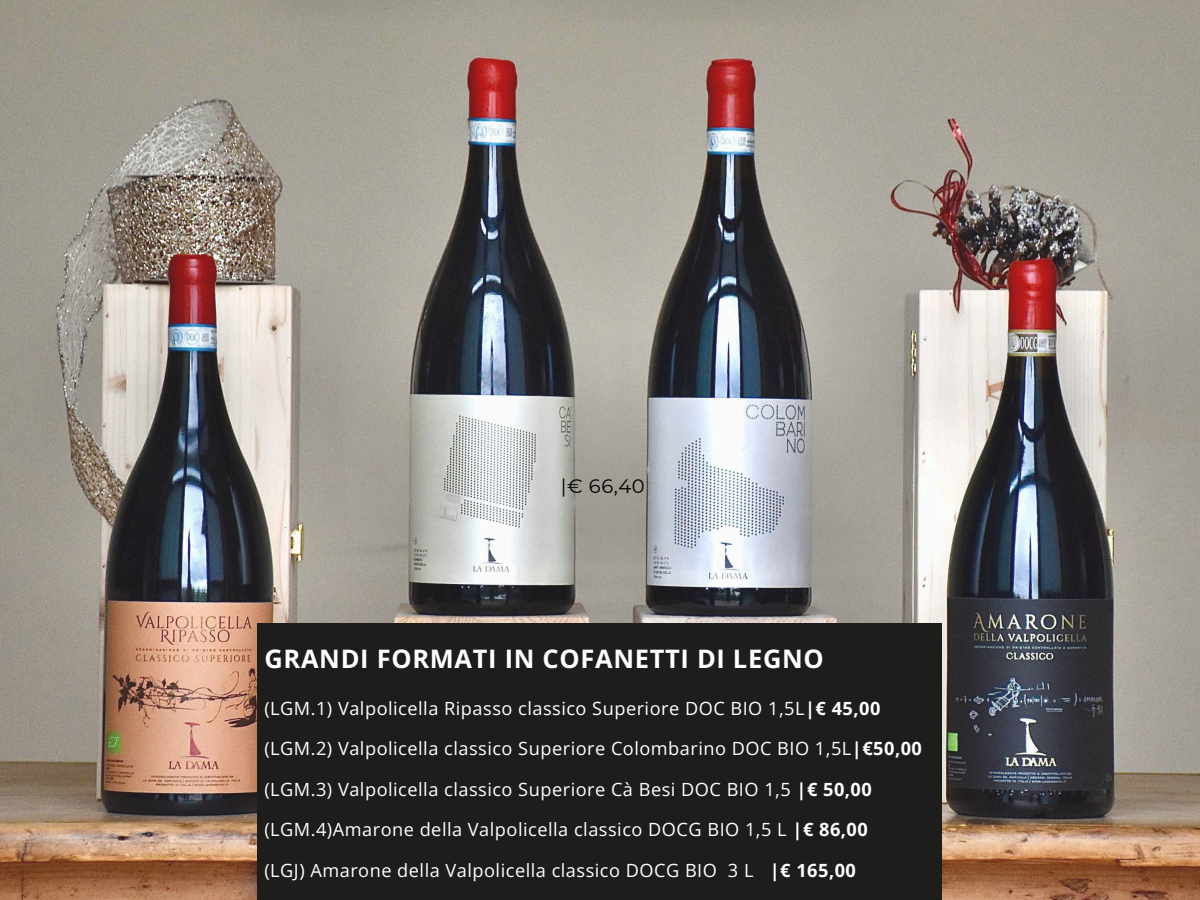
<style>
.page{position:relative;width:1200px;height:900px;background:#fff}
.page>*{position:absolute;margin:0;border:0;box-sizing:border-box;transform-origin:0 0}
.t1{font:700 25.4px "Open Sans";letter-spacing:.025em;color:#fff}
.t2{font:19.6px "Montserrat";color:#000}
.t3{font:18.2px "Open Sans";letter-spacing:.025em;color:#fff}
.s1{font-weight:700}
</style>
<div class="page">
<img style="left:0;top:0;width:1200px;height:900px">
<div style="left:257px;top:624px;width:685px;height:276px;background:#1d1d1b"></div>
<p class="t2" style="left:561px;top:474px;width:85px">|€ 66,40</p>
<p class="t1" style="left:264px;top:641px;width:561px">GRANDI FORMATI IN COFANETTI DI LEGNO</p>
<p class="t3" style="left:264px;top:696px;width:618px">(LGM.1) Valpolicella Ripasso classico Superiore DOC BIO 1,5L<span class="s1">|€ 45,00</span></p>
<p class="t3" style="left:264px;top:736px;width:659px">(LGM.2) Valpolicella classico Superiore Colombarino DOC BIO 1,5L<span class="s1">|€50,00</span></p>
<p class="t3" style="left:264px;top:777px;width:609px">(LGM.3) Valpolicella classico Superiore Cà Besi DOC BIO 1,5 <span class="s1">|€ 50,00</span></p>
<p class="t3" style="left:264px;top:817px;width:605px">(LGM.4)Amarone della Valpolicella classico DOCG BIO 1,5 L <span class="s1">|€ 86,00</span></p>
<p class="t3" style="left:264px;top:858px;width:593px">(LGJ) Amarone della Valpolicella classico DOCG BIO 3 L <span class="s1">|€ 165,00</span></p>
</div>
